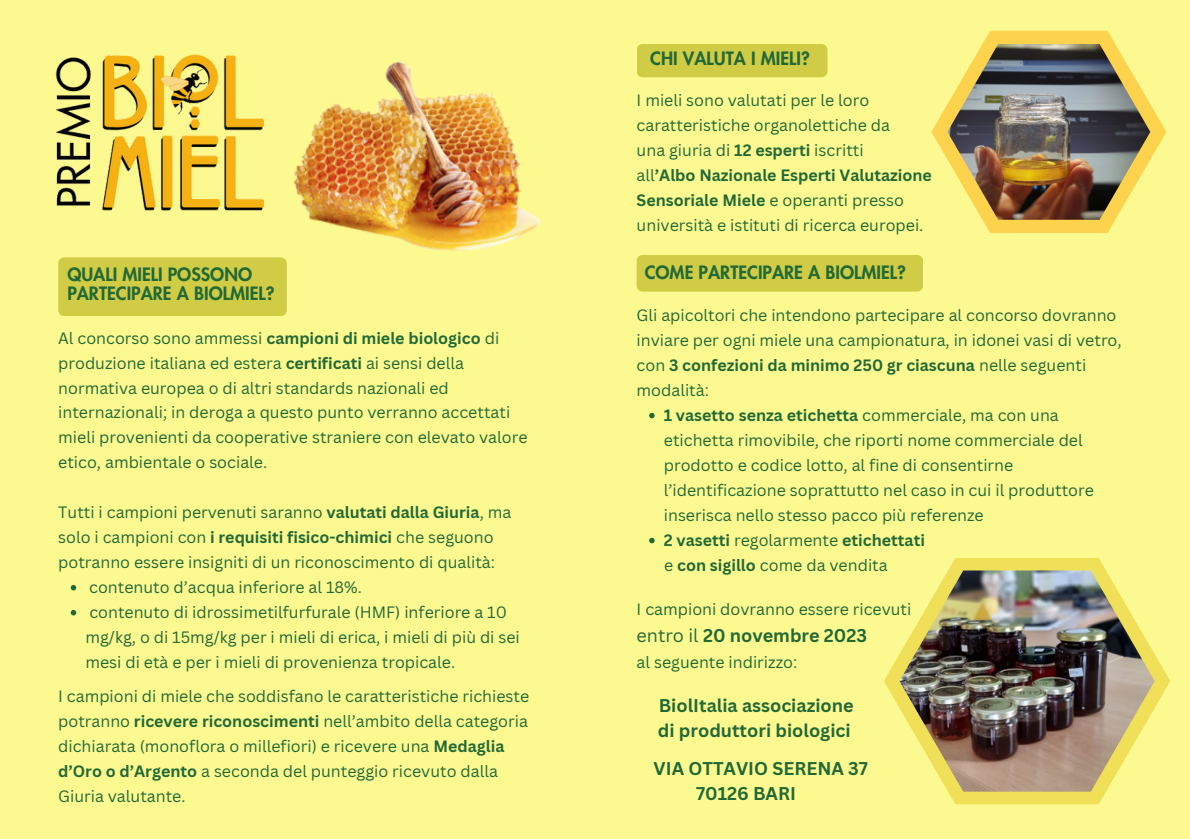
<style>
.page{position:relative;width:1190px;height:839px;background:#fff}
.page>*{position:absolute;margin:0;border:0;box-sizing:border-box;transform-origin:0 0}
.t1{font:700 18px "Canva Sans";color:#226935}
.t2{font:800 18px/19.4px "Futura LT Pro";color:#226935}
.t3{font:16px/25px "Canva Sans";color:#226935}
.t4{font:700 16px "Canva Sans";color:#226935}
.s1{font-weight:700}
.s2{font-weight:400}
</style>
<div class="page">
<div style="left:0;top:0;width:1190px;height:838px;background:#fdf991"></div>
<svg style="left:931px;top:31px;width:235px;height:202px"></svg>
<img style="left:947px;top:44px;width:203px;height:176px">
<img style="left:55px;top:54px;width:209px;height:157px">
<img style="left:293px;top:61px;width:247px;height:190px">
<svg style="left:884px;top:558px;width:286px;height:246px"></svg>
<img style="left:899px;top:570px;width:256px;height:221px">
<svg style="left:649px;top:413px;width:6px;height:5px"></svg>
<svg style="left:649px;top:538px;width:6px;height:5px"></svg>
<svg style="left:71px;top:585px;width:5px;height:5px"></svg>
<svg style="left:71px;top:610px;width:5px;height:5px"></svg>
<div style="left:58px;top:257px;width:229px;height:59px;background:#d1cc46"></div>
<div style="left:637px;top:44px;width:190px;height:33px;background:#d1cc46"></div>
<div style="left:637px;top:255px;width:286px;height:36px;background:#d1cc46"></div>
<p class="t2" style="left:67px;top:265px;width:209px">QUALI MIELI POSSONO<br>PARTECIPARE A BIOLMIEL?</p>
<p class="t3" style="left:58px;top:325px;width:471px">Al concorso sono ammessi <span class="s1">campioni di miele biologico</span> di produzione italiana ed estera <span class="s1">certificati</span> ai sensi della normativa europea o di altri standards nazionali ed internazionali; in deroga a questo punto verranno accettati mieli provenienti da cooperative straniere con elevato valore etico, ambientale o sociale.</p>
<p class="t3" style="left:58px;top:499px;width:455px">Tutti i campioni pervenuti saranno <span class="s1">valutati dalla Giuria</span>, ma solo i campioni con <span class="s1">i requisiti fisico-chimici</span> che seguono potranno essere insigniti di un riconoscimento di qualità:</p>
<p class="t3" style="left:89px;top:574px;width:274px">contenuto d’acqua inferiore al 18%.</p>
<p class="t3" style="left:85px;top:599px;width:436px">contenuto di idrossimetilfurfurale (HMF) inferiore a 10 mg/kg, o di 15mg/kg per i mieli di erica, i mieli di più di sei mesi di età e per i mieli di provenienza tropicale.</p>
<p class="t3" style="left:58px;top:683px;width:473px">I campioni di miele che soddisfano le caratteristiche richieste potranno <span class="s1">ricevere riconoscimenti</span> nell’ambito della categoria dichiarata (monoflora o millefiori) e ricevere una <span class="s1">Medaglia d’Oro o d’Argento</span> a seconda del punteggio ricevuto dalla Giuria valutante.</p>
<p class="t2" style="left:650px;top:50px;width:161px">CHI VALUTA I MIELI?</p>
<p class="t3" style="left:637px;top:87px;width:234px">I mieli sono valutati per le loro</p>
<p class="t3" style="left:637px;top:112px;width:255px">caratteristiche organolettiche da</p>
<p class="t3" style="left:637px;top:137px;width:229px">una giuria di <span class="s1">12 esperti</span> iscritti</p>
<p class="t4" style="left:637px;top:164px;width:297px"><span class="s2">all</span>’Albo Nazionale Esperti Valutazione</p>
<p class="t4" style="left:637px;top:189px;width:269px">Sensoriale Miele <span class="s2">e operanti presso</span></p>
<p class="t3" style="left:637px;top:212px;width:288px">università e istituti di ricerca europei.</p>
<p class="t2" style="left:645px;top:263px;width:263px">COME PARTECIPARE A BIOLMIEL?</p>
<p class="t3" style="left:637px;top:302px;width:487px">Gli apicoltori che intendono partecipare al concorso dovranno inviare per ogni miele una campionatura, in idonei vasi di vetro, con <span class="s1">3 confezioni da minimo 250 gr ciascuna</span> nelle seguenti modalità:</p>
<p class="t3" style="left:664px;top:402px;width:432px"><span class="s1">1 vasetto senza etichetta</span> commerciale, ma con una etichetta rimovibile, che riporti nome commerciale del prodotto e codice lotto, al fine di consentirne l’identificazione soprattutto nel caso in cui il produttore inserisca nello stesso pacco più referenze</p>
<p class="t4" style="left:664px;top:529px;width:263px">2 vasetti <span class="s2">regolarmente</span> etichettati</p>
<p class="t3" style="left:664px;top:552px;width:225px">e <span class="s1">con sigillo</span> come da vendita</p>
<p class="t3" style="left:637px;top:596px;width:276px">I campioni dovranno essere ricevuti</p>
<p class="t1" style="left:637px;top:623px;width:232px"><span class="s2">entro il</span> 20 novembre 2023</p>
<p class="t3" style="left:637px;top:649px;width:162px">al seguente indirizzo:</p>
<p class="t1" style="left:659px;top:693px;width:196px">BiolItalia associazione</p>
<p class="t1" style="left:658px;top:718px;width:194px">di produttori biologici</p>
<p class="t1" style="left:654px;top:755px;width:216px">VIA OTTAVIO SERENA 37</p>
<p class="t1" style="left:696px;top:780px;width:101px">70126 BARI</p>
</div>
